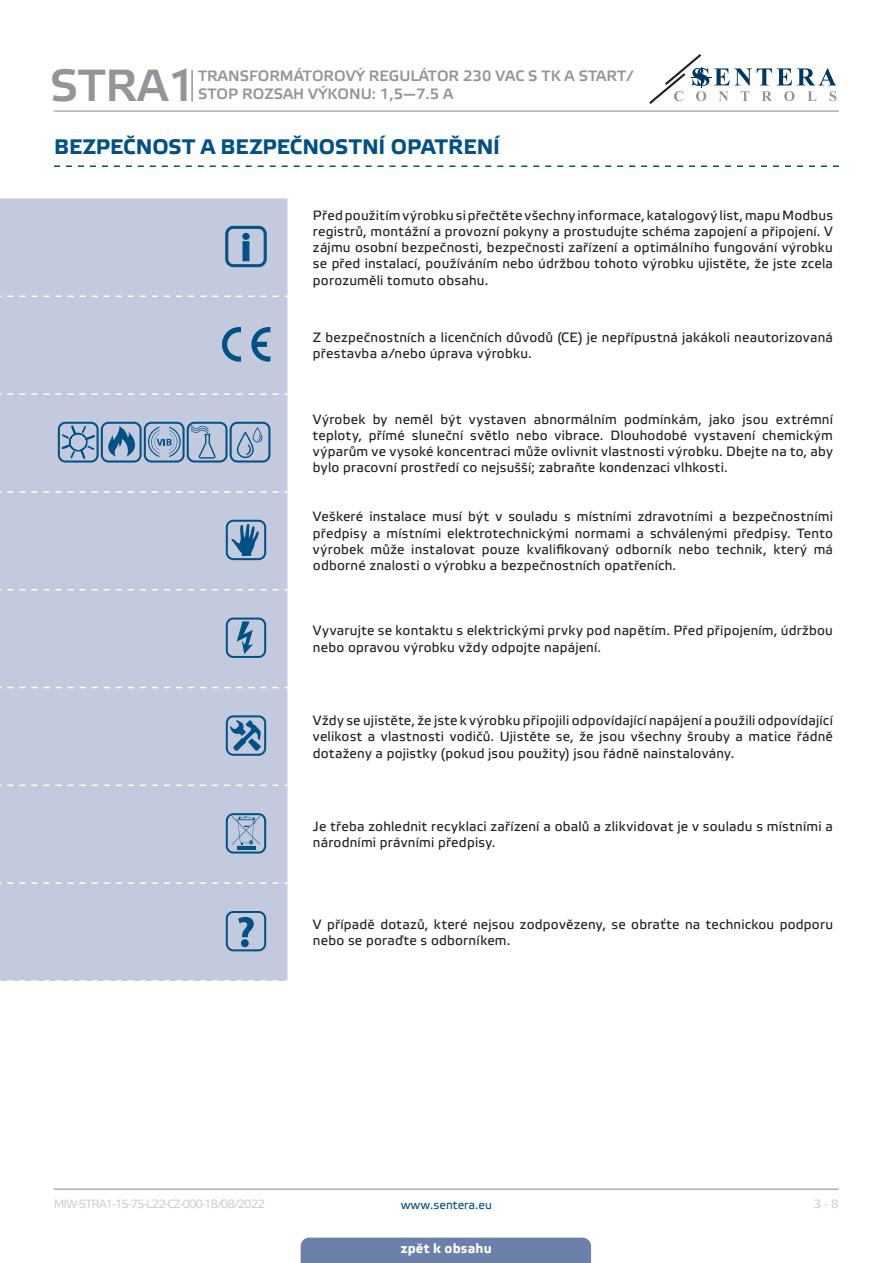
<style>
.page{position:relative;width:893px;height:1263px;background:#fff}
.page>*{position:absolute;margin:0;border:0;box-sizing:border-box;transform-origin:0 0}
.t1{font:45px "Etelka Medium Pro";color:#939598}
.t2{font:700 21px "Etelka Text Pro";color:#015186}
.t3{font:15px/18px "Etelka Medium Pro";color:#939598}
.table_text{font:13.5px/16.2px "Etelka Text Pro";letter-spacing:.015em;color:#231f20;text-align:justify}
.t4{font:700 13.5px "Etelka Text Pro";letter-spacing:.015em;color:#fff}
.t5{font:12px "Etelka Text Pro";letter-spacing:-.08em;color:#d1d2d4}
.t6{font:12px "Etelka Text Pro";color:#015186}
</style>
<div class="page">
<hr style="left:54px;top:111px;width:785px;height:1px;background:#939598">
<hr style="left:54px;top:1188px;width:785px;height:2px;background:#939598">
<svg style="left:649px;top:54px;width:187px;height:50px"></svg>
<div style="left:301px;top:1237px;width:290px;height:26px;background:#6c81aa"></div>
<hr style="left:191px;top:70px;width:2px;height:32px;background:#939598">
<svg style="left:54px;top:165px;width:785px;height:2px"></svg>
<div style="left:0;top:198px;width:287px;height:783px;background:#c4cadd"></div>
<svg style="left:7px;top:296px;width:280px;height:1px"></svg>
<svg style="left:7px;top:393px;width:280px;height:2px"></svg>
<svg style="left:7px;top:491px;width:280px;height:2px"></svg>
<svg style="left:7px;top:589px;width:280px;height:1px"></svg>
<svg style="left:7px;top:687px;width:280px;height:1px"></svg>
<svg style="left:7px;top:784px;width:280px;height:2px"></svg>
<svg style="left:7px;top:882px;width:280px;height:2px"></svg>
<svg style="left:7px;top:980px;width:280px;height:1px"></svg>
<svg style="left:226px;top:226px;width:40px;height:41px;background:#82a1bf"></svg>
<svg style="left:221px;top:327px;width:20px;height:35px"></svg>
<svg style="left:251px;top:326px;width:19px;height:36px"></svg>
<svg style="left:58px;top:422px;width:212px;height:40px;background:#8ca7c4"></svg>
<svg style="left:226px;top:520px;width:40px;height:40px;background:#7196b8"></svg>
<svg style="left:226px;top:617px;width:40px;height:41px;background:#87a4c2"></svg>
<svg style="left:226px;top:715px;width:40px;height:41px;background:#7197b8"></svg>
<svg style="left:226px;top:813px;width:40px;height:40px;background:#8da7c4"></svg>
<svg style="left:226px;top:911px;width:40px;height:40px;background:#89a5c2"></svg>
<h1 class="t1" style="left:50px;top:61px;width:148px">STRA1</h1>
<p class="t3" style="left:198px;top:67px;width:436px">TRANSFORMÁTOROVÝ REGULÁTOR 230 VAC S TK A START/<br>STOP ROZSAH VÝKONU: 1,5—7.5 A</p>
<p class="t2" style="left:54px;top:135px;width:447px">BEZPEČNOST A BEZPEČNOSTNÍ OPATŘENÍ</p>
<p class="table_text" style="left:313px;top:208px;width:522px">Před použitím výrobku si přečtěte všechny informace, katalogový list, mapu Modbus registrů, montážní a provozní pokyny a prostudujte schéma zapojení a připojení. V zájmu osobní bezpečnosti, bezpečnosti zařízení a optimálního fungování výrobku se před instalací, používáním nebo údržbou tohoto výrobku ujistěte, že jste zcela porozuměli tomuto obsahu.</p>
<p class="table_text" style="left:313px;top:330px;width:522px">Z bezpečnostních a licenčních důvodů (CE) je nepřípustná jakákoli neautorizovaná přestavba a/nebo úprava výrobku.</p>
<p class="table_text" style="left:313px;top:412px;width:522px">Výrobek by neměl být vystaven abnormálním podmínkám, jako jsou extrémní teploty, přímé sluneční světlo nebo vibrace. Dlouhodobé vystavení chemickým výparům ve vysoké koncentraci může ovlivnit vlastnosti výrobku. Dbejte na to, aby bylo pracovní prostředí co nejsušší; zabraňte kondenzaci vlhkosti.</p>
<p class="table_text" style="left:313px;top:509px;width:521px">Veškeré instalace musí být v souladu s místními zdravotními a bezpečnostními předpisy a místními elektrotechnickými normami a schválenými předpisy. Tento výrobek může instalovat pouze kvalifikovaný odborník nebo technik, který má odborné znalosti o výrobku a bezpečnostních opatřeních.</p>
<p class="table_text" style="left:313px;top:623px;width:521px">Vyvarujte se kontaktu s elektrickými prvky pod napětím. Před připojením, údržbou nebo opravou výrobku vždy odpojte napájení.</p>
<p class="table_text" style="left:313px;top:713px;width:521px">Vždy se ujistěte, že jste k výrobku připojili odpovídající napájení a použili odpovídající velikost a vlastnosti vodičů. Ujistěte se, že jsou všechny šrouby a matice řádně dotaženy a pojistky (pokud jsou použity) jsou řádně nainstalovány.</p>
<p class="table_text" style="left:313px;top:819px;width:521px">Je třeba zohlednit recyklaci zařízení a obalů a zlikvidovat je v souladu s místními a národními právními předpisy.</p>
<p class="table_text" style="left:313px;top:917px;width:521px">V případě dotazů, které nejsou zodpovězeny, se obraťte na technickou podporu nebo se poraďte s odborníkem.</p>
<p class="t5" style="left:54px;top:1197px;width:213px">MIW-STRA1-15-75-L22-CZ-000 - 18 / 08 / 2022</p>
<p class="t6" style="left:401px;top:1198px;width:93px">www.sentera.eu</p>
<p class="t5" style="left:814px;top:1197px;width:27px">3 - 8</p>
<p class="t4" style="left:401px;top:1240px;width:93px">zpět k obsahu</p>
</div>
